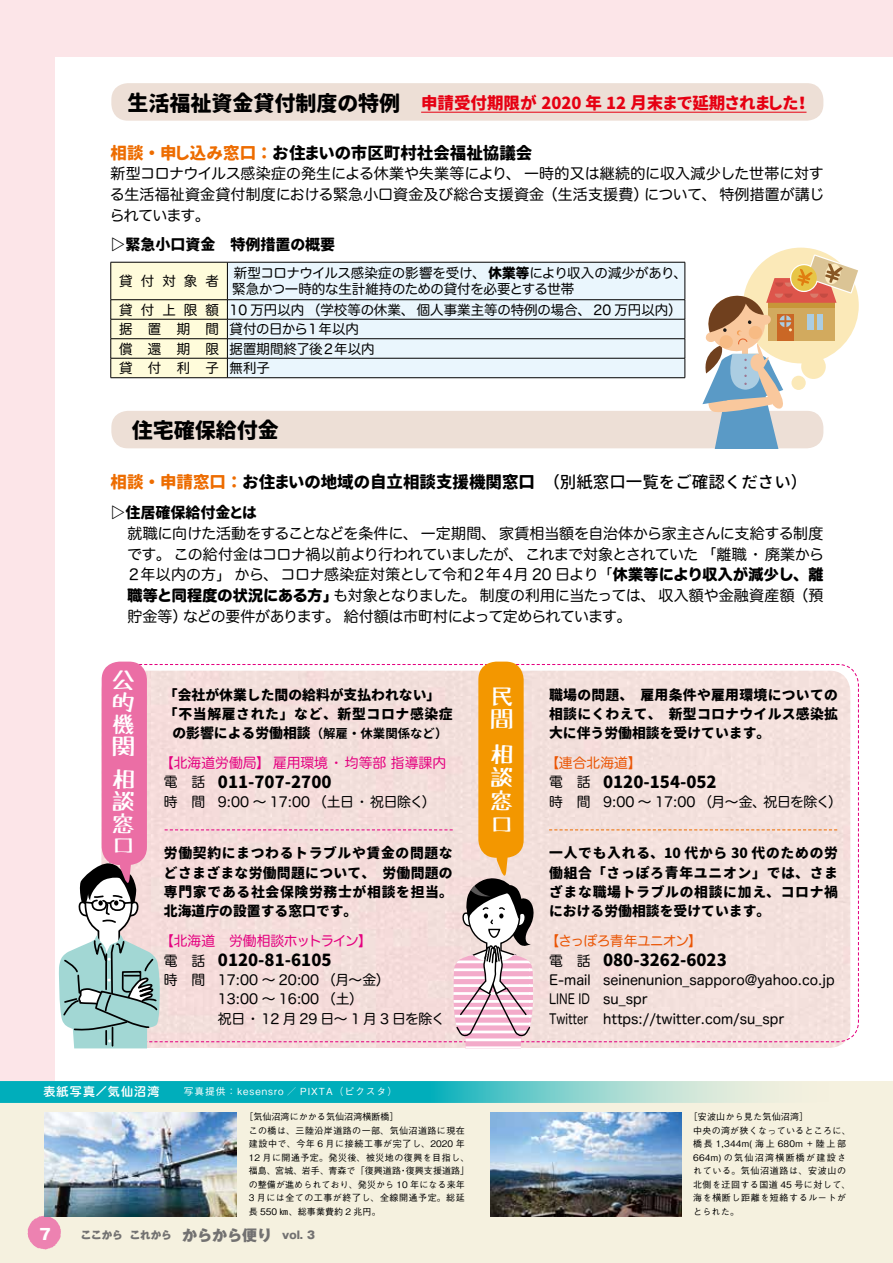
<style>
.page{position:relative;width:893px;height:1263px;background:#fce5e8}
.page>*{position:absolute;margin:0;border:0;box-sizing:border-box;transform-origin:0 0}
.t1{font:23.25px/23.4px "Tanuki Permanent Marker";color:#fff;text-align:justify}
.t2{font:21px "Gen Jyuu Gothic L P Heavy";color:#000}
.t3{font:800 16.65px "Gen Jyuu Gothic L";color:#000}
.t4{font:16.5px "Gen Jyuu Gothic L P Heavy";color:#000}
.t5{font:16.5px "Gen Jyuu Gothic L P Heavy";color:#e60012}
.t6{font:500 16.5px "Gen Jyuu Gothic L";color:#000}
.t7{font:15px/20.9px "Hira Maru Pro W4";letter-spacing:-.015em;color:#000;text-align:right}
.t8{font:15px/20.9px "Hira Maru Pro W4";letter-spacing:.01em;color:#000}
.t9{font:15px "Hira Maru Pro W4";letter-spacing:-.045em;color:#000}
.t10{font:15px "Gen Jyuu Gothic L P Heavy";color:#000}
.t11{font:15px "Hira Maru Std N W8";letter-spacing:.01em;color:#000}
.t12{font:800 15px "Gothic MB101 Pro";color:#727171}
.t13{font:800 15px "Gothic MB101 Pro";color:#fff}
.t14{font:13.8px/19.4px "Hira Maru Pro W4";color:#000}
.t15{font:800 13.8px/19.4px "Gen Jyuu Gothic L";letter-spacing:.02em;color:#000;text-align:justify}
.t16{font:800 13.8px/19.4px "Gen Jyuu Gothic L";color:#000}
.t17{font:800 13.8px/19.4px "Gen Jyuu Gothic L";letter-spacing:.045em;color:#000;text-align:right}
.t18{font:13.8px "Hira Maru Pro W4";color:#e4007f}
.t19{font:13.8px "Hira Maru Pro W4";letter-spacing:-.03em;color:#000}
.t20{font:13.8px "Hira Maru Pro W4";letter-spacing:-.025em;color:#e4007f}
.t21{font:13.8px "Hira Maru Pro W4";color:#000;scale:.8 1}
.t22{font:13.8px "Hira Maru Pro W4";letter-spacing:-.065em;color:#ea5504}
.t23{font:13.8px "Hira Maru Pro W4";letter-spacing:-.045em;color:#ea5504}
.t24{font:13.5px/20.4px "Hira Maru Pro W4";letter-spacing:-.005em;color:#000}
.t25{font:13.5px "Hira Maru Pro W4";letter-spacing:-.045em;color:#000}
.t26{font:700 12.45px "Gen Jyuu Gothic L";color:#000}
.t27{font:12px "Hira Maru Std N W6";letter-spacing:.1em;color:#fff}
.t28{font:800 10.5px "Gothic MB101 Pro";color:#727171}
.t29{font:10.5px "Hira Maru Std N W6";color:#fff}
.t30{font:500 9.75px "Gothic BBB Pro";letter-spacing:.1em;color:#fff}
.t31{font:500 9px/13.5px "Gothic BBB Pro";letter-spacing:.05em;color:#000}
.t32{font:500 9px/13.5px "Gothic BBB Pro";letter-spacing:.01em;color:#000}
.t33{font:500 9px "Gothic BBB Pro";letter-spacing:.07em;color:#000}
.t34{font:500 9px "Gothic BBB Pro";letter-spacing:.03em;color:#000}
.t35{font:500 9px "Gothic BBB Pro";letter-spacing:.025em;color:#000}
.s1{color:#ed6c00}
.s2{font-family:"Hira Maru Std N W8"}
.s3{font-weight:800;font-size:13.8px}
.s4{font-family:"Hira Maru Std N W6";font-weight:400;font-size:10.5px}
</style>
<div class="page">
<div style="left:55px;top:57px;width:838px;height:1154px;background:#fff"></div>
<div style="left:0;top:1081px;width:893px;height:182px;background:#f5f1df"></div>
<svg style="left:0;top:1081px;width:767px;height:21px;background:#3fbfc4"></svg>
<svg style="left:28px;top:1216px;width:33px;height:33px"></svg>
<img style="left:490px;top:1112px;width:191px;height:104px">
<img style="left:45px;top:1112px;width:191px;height:104px">
<div style="left:111px;top:411px;width:712px;height:37px;background:#eddfd6;border-radius:16px"></div>
<div style="left:111px;top:83px;width:712px;height:38px;background:#eddfd6;border-radius:16px"></div>
<hr style="left:421px;top:112px;width:385px;height:1px;background:#e60012">
<div style="left:228px;top:263px;width:457px;height:114px;background:#eaf6fd"></div>
<hr style="left:227px;top:262px;width:458px;height:1px;background:#000">
<hr style="left:685px;top:262px;width:1px;height:37px;background:#000">
<hr style="left:227px;top:299px;width:458px;height:1px;background:#000">
<hr style="left:227px;top:319px;width:458px;height:1px;background:#000">
<hr style="left:227px;top:338px;width:458px;height:1px;background:#000">
<hr style="left:227px;top:358px;width:458px;height:1px;background:#000">
<svg style="left:111px;top:262px;width:117px;height:115px;background:#f2efd0"></svg>
<svg style="left:685px;top:300px;width:1px;height:77px"></svg>
<hr style="left:111px;top:377px;width:116px;height:1px;background:#000">
<hr style="left:227px;top:377px;width:458px;height:1px;background:#000">
<svg style="left:59px;top:662px;width:800px;height:387px;background:#eed7d2"></svg>
<svg style="left:702px;top:248px;width:157px;height:200px"></svg>
<h2 class="t2" style="left:127px;top:87px;width:295px">生活福祉資金貸付制度の特例　</h2>
<p class="t4" style="left:111px;top:140px;width:423px"><span class="s1">相談・申し込み窓口：</span>お住まいの市区町村社会福祉協議会</p>
<p class="t7" style="left:111px;top:162px;width:715px">新型コロナウイルス感染症の発生による休業や失業等により、一時的又は継続的に収入減少した世帯に対すについて、特例措置が講じ</p>
<p class="t5" style="left:421px;top:91px;width:387px">申請受付期限が 2020 年 12 月末まで延期されました!</p>
<p class="t8" style="left:110px;top:183px;width:540px">る生活福祉資金貸付制度における緊急小口資金及び総合支援資金（生活支援費）られています。</p>
<p class="t10" style="left:111px;top:234px;width:226px">▷緊急小口資金　特例措置の概要</p>
<p class="t24" style="left:234px;top:262px;width:455px">新型コロナウイルス感染症の影響を受け、<span class="s2">休業等</span>により収入の減少があり、</p>
<p class="t24" style="left:119px;top:270px;width:101px">貸付対象者</p>
<p class="t24" style="left:230px;top:278px;width:453px">緊急かつ一時的な生計維持のための貸付を必要とする世帯<br>10 万円以内（学校等の休業、個人事業主等の特例の場合、 20 万円以内(</p>
<p class="t24" style="left:119px;top:298px;width:101px">貸付上限額</p>
<p class="t24" style="left:119px;top:318px;width:101px">据置期間</p>
<p class="t24" style="left:119px;top:337px;width:101px">償還期限</p>
<p class="t25" style="left:230px;top:317px;width:131px">貸付の日から１年以内</p>
<p class="t24" style="left:230px;top:337px;width:147px">据置期間終了後２年以内</p>
<p class="t24" style="left:119px;top:357px;width:15px">貸</p>
<p class="t24" style="left:148px;top:357px;width:15px">付</p>
<p class="t24" style="left:177px;top:357px;width:15px">利</p>
<p class="t24" style="left:230px;top:357px;width:42px">無利子</p>
<p class="t24" style="left:205px;top:357px;width:28px">子　</p>
<h2 class="t2" style="left:132px;top:414px;width:148px">住宅確保給付金</h2>
<p class="t4" style="left:111px;top:470px;width:426px"><span class="s1">相談・申請窓口：</span>お住まいの地域の自立相談支援機関窓口</p>
<p class="t10" style="left:111px;top:501px;width:148px">▷住居確保給付金とは</p>
<p class="t7" style="left:126px;top:522px;width:699px">就職に向けた活動をすることなどを条件に、一定期間、家賃相当額を自治体から家主さんに支給する制度です。この給付金はコロナ禍以前より行われていましたが、これまで対象とされていた「離職・廃業から２年以内の方」から、コロナ感染症対策として令和２年４月 20 日より「<span class="s2">休業等により収入が減少し、離</span>も対象となりました。制度の利用に当たっては、収入額や金融資産額（預</p>
<p class="t6" style="left:543px;top:470px;width:265px">（別紙窓口一覧をご確認ください(</p>
<p class="t11" style="left:128px;top:584px;width:212px">職等と同程度の状況にある方」</p>
<p class="t9" style="left:183px;top:603px;width:450px">などの要件があります。給付額は市町村によって定められています。</p>
<p class="t7" style="left:128px;top:605px;width:61px">貯金等）</p>
<h1 class="t1" style="left:112px;top:668px;width:24px;line-height:22px">公的機関</h1>
<h1 class="t1" style="left:112px;top:767px;width:24px;line-height:22.2px">相談窓口</h1>
<p class="t16" style="left:164px;top:684px;width:290px">「会社が休業した間の給料が支払われない「「不当解雇された」など、新型コロナ感染症</p>
<p class="t26" style="left:172px;top:724px;width:277px"><span class="s3">の影響による労働相談</span>（解雇・休業関係など(</p>
<p class="t18" style="left:160px;top:751px;width:287px">【北海道労働局】雇用環境・均等部指導課内</p>
<p class="t3" style="left:218px;top:769px;width:115px">011-707-2700</p>
<p class="t14" style="left:164px;top:772px;width:43px">電　話</p>
<p class="t14" style="left:164px;top:791px;width:43px">時　間</p>
<p class="t19" style="left:218px;top:790px;width:219px">9:00 〜 17:00 （土日・祝日除く(</p>
<p class="t17" style="left:164px;top:843px;width:290px">労働契約にまつわるトラブルや賃金の問題な労働問題の</p>
<p class="t15" style="left:164px;top:862px;width:290px;text-align:left">どさまざまな労働問題について、<br>専門家である社会保険労務士が相談を担当。北海道庁の設置する窓口です。</p>
<p class="t20" style="left:160px;top:929px;width:213px">【北海道　労働相談ホットライン【</p>
<p class="t3" style="left:218px;top:947px;width:115px">0120-81-6105</p>
<p class="t14" style="left:164px;top:950px;width:43px">電　話</p>
<p class="t14" style="left:164px;top:969px;width:43px">時　間</p>
<p class="t14" style="left:218px;top:969px;width:173px">17:00 〜 20:00 （月〜金(</p>
<p class="t14" style="left:218px;top:988px;width:229px">13:00 〜 16:00 （土(<br>祝日・12 月 29 日〜 1 月 3 日を除く</p>
<p class="t27" style="left:43px;top:1082px;width:53px">表紙写真</p>
<p class="t27" style="left:108px;top:1082px;width:53px">気仙沼湾</p>
<p class="t29" style="left:96px;top:1083px;width:12px">／</p>
<p class="t30" style="left:161px;top:1084px;width:238px"><span class="s4">　　</span>写真提供：kesensro ／ PIXTA（ピクスタ(</p>
<p class="t13" style="left:39px;top:1222px;width:28px">7　</p>
<p class="t28" style="left:81px;top:1226px;width:43px">ここから</p>
<p class="t32" style="left:244px;top:1109px;width:156px">［気仙沼湾にかかる気仙沼湾横断橋[</p>
<p class="t31" style="left:249px;top:1122px;width:218px">この橋は、三陸沿岸道路の一部、気仙沼道路に現在</p>
<p class="t33" style="left:249px;top:1136px;width:218px">建設中で、今年 6 月に接続工事が完了し、2020 年</p>
<p class="t31" style="left:249px;top:1149px;width:222px">12 月に開通予定。発災後、被災地の復興を目指し、</p>
<p class="t31" style="left:406px;top:1163px;width:65px">復興支援道路「</p>
<p class="t32" style="left:249px;top:1163px;width:218px">福島、宮城、岩手、青森で「復興道路<br>の整備が進められており、発災から 10 年になる来年<br>3 月には全ての工事が終了し、全線開通予定。総延長 550 ㎞、総事業費約 2 兆円。</p>
<p class="t31" style="left:399px;top:1163px;width:10px">・</p>
<p class="t12" style="left:182px;top:1223px;width:92px">からから便り</p>
<p class="t28" style="left:130px;top:1226px;width:54px">これから　</p>
<p class="t28" style="left:282px;top:1226px;width:36px">vol ３.</p>
<h1 class="t1" style="left:490px;top:684px;width:24px">民間</h1>
<h1 class="t1" style="left:490px;top:742px;width:24px">相談窓口</h1>
<p class="t15" style="left:549px;top:684px;width:86px">職場の問題、</p>
<p class="t15" style="left:640px;top:684px;width:199px">雇用条件や雇用環境についての</p>
<p class="t15" style="left:669px;top:704px;width:171px">新型コロナウイルス感染拡</p>
<p class="t16" style="left:549px;top:704px;width:223px">相談にくわえて、<br>大に伴う労働相談を受けています。</p>
<p class="t23" style="left:545px;top:751px;width:98px">【連合北海道【</p>
<p class="t3" style="left:603px;top:769px;width:115px">0120-154-052</p>
<p class="t14" style="left:549px;top:772px;width:43px">電　話</p>
<p class="t14" style="left:603px;top:791px;width:164px">9:00 〜 17:00 （月〜金、</p>
<p class="t14" style="left:764px;top:791px;width:80px">祝日を除く(</p>
<p class="t14" style="left:549px;top:791px;width:43px">時　間</p>
<p class="t15" style="left:549px;top:843px;width:290px">一人でも入れる、10 代から 30 代のための労働組合「さっぽろ青年ユニオン」では、さまざまな職場トラブルの相談に加え、コロナ禍における労働相談を受けています。</p>
<p class="t22" style="left:545px;top:929px;width:158px">【さっぽろ青年ユニオン【</p>
<p class="t3" style="left:603px;top:947px;width:125px">080-3262-6023</p>
<p class="t14" style="left:549px;top:950px;width:43px">電　話</p>
<p class="t14" style="left:549px;top:969px;width:43px">E-mail</p>
<p class="t14" style="left:603px;top:969px;width:233px">seinenunion_sapporo@yahoo.co j p.</p>
<p class="t21" style="left:549px;top:987px;width:53px">LINE ID</p>
<p class="t14" style="left:603px;top:988px;width:46px">su_spr</p>
<p class="t21" style="left:549px;top:1006px;width:50px">Twitter</p>
<p class="t14" style="left:603px;top:1008px;width:183px">https://twitter.com/su_spr</p>
<p class="t35" style="left:689px;top:1109px;width:121px">［安波山から見た気仙沼湾[</p>
<p class="t34" style="left:693px;top:1123px;width:159px">中央の湾が狭くなっているところに、</p>
<p class="t31" style="left:807px;top:1136px;width:40px">+陸上部</p>
<p class="t31" style="left:693px;top:1136px;width:159px">橋長 1,344m( 海上 680m<br>664m) の気仙沼湾横断橋が建設されている。気仙沼道路は、安波山の北側を迂回する国道 45 号に対して、海を横断し距離を短絡するルートがとられた。</p>
</div>
